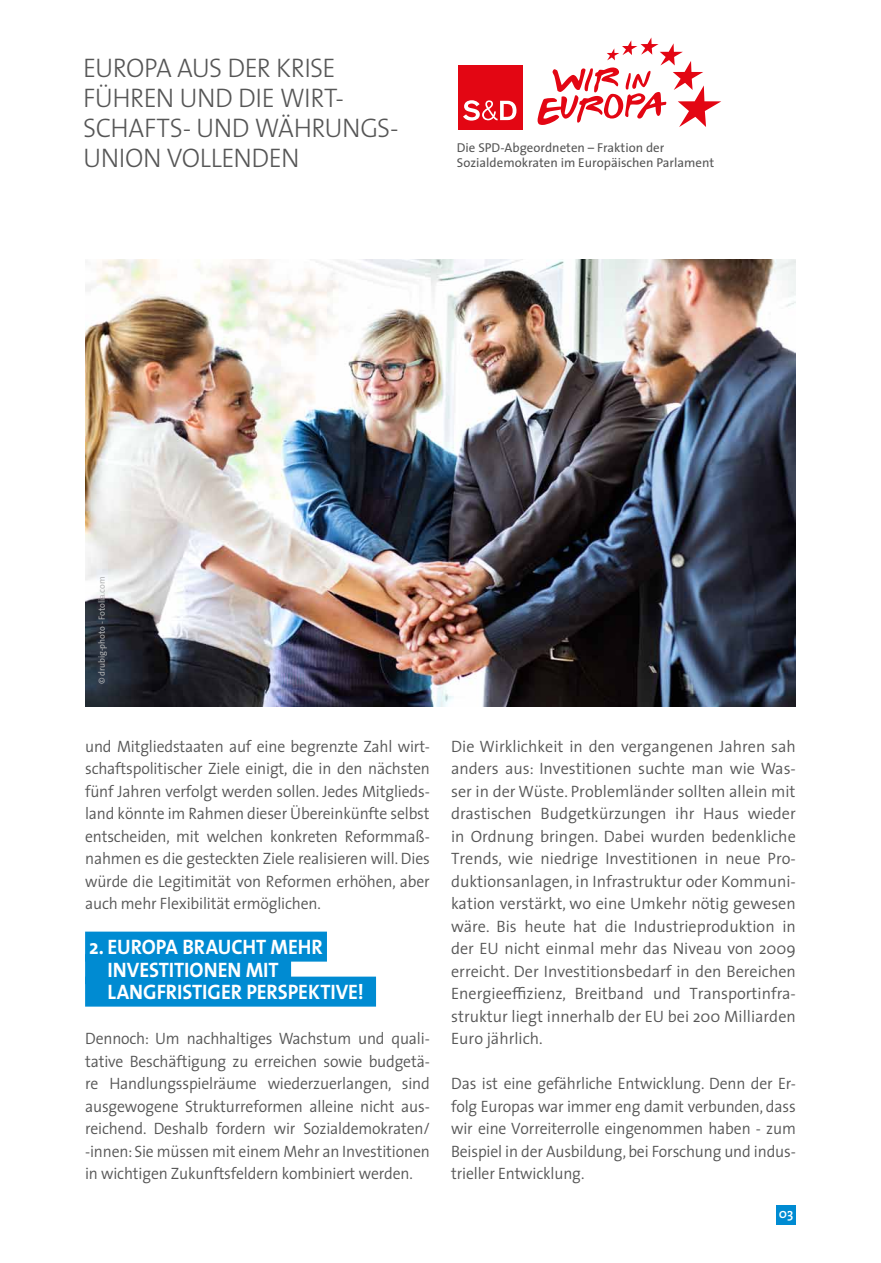
<style>
.page{position:relative;width:881px;height:1263px;background:#fff}
.page>*{position:absolute;margin:0;border:0;box-sizing:border-box;transform-origin:0 0}
.t1{font:300 27px/30px "The Sans";letter-spacing:-.02em;color:#565656;scale:.96 1}
.t2{font:700 21px/22.5px "The Sans";color:#fff;scale:.95 1}
.t3{font:300 16.5px/22.5px "The Sans";letter-spacing:-.01em;color:#565656;text-align:justify;scale:.95 1}
.t4{font:300 16.5px/22.5px "The Sans";letter-spacing:-.01em;color:#565656;text-align:justify}
.t5{font:13.8px/15px "The Sans";letter-spacing:-.025em;color:#706f6f;text-align:center}
.t6{font:600 13.65px "The Serif";color:#fff}
.t7{font:12.9px/14.9px "The Sans";color:#565656}
.t8{font:9px "The Sans";letter-spacing:-.01em;color:#b1b2b3}
</style>
<div class="page">
<div style="left:85px;top:932px;width:242px;height:30px;background:#008bd2"></div>
<div style="left:85px;top:954px;width:206px;height:30px;background:#008bd2"></div>
<div style="left:85px;top:977px;width:291px;height:30px;background:#008bd2"></div>
<img style="left:85px;top:259px;width:710px;height:447px">
<div style="left:776px;top:1205px;width:19px;height:19px;background:#008bd2"></div>
<div style="left:457px;top:65px;width:65px;height:65px;background:#e30613"></div>
<svg style="left:463px;top:100px;width:53px;height:21px"></svg>
<svg style="left:537px;top:37px;width:184px;height:90px"></svg>
<h1 class="t1" style="left:83px;top:51px;width:330px">EUROPA AUS DER KRISE<br>FÜHREN UND DIE WIRT-<br>SCHAFTS- UND WÄHRUNGS-<br>UNION VOLLENDEN</h1>
<p class="t7" style="left:456px;top:140px;width:259px">Die SPD-Abgeordneten – Fraktion der<br>Sozialdemokraten im Europäischen Parlament</p>
<p class="t5" style="left:458px;top:143px;width:254px">Die SPD-Abgeordneten – Fraktion der<br>Sozialdemokraten im Europäischen Parlament</p>
<p class="t8" style="left:94px;top:684px;width:109px;rotate:-90deg">© drubig-photo - Fotolia.com</p>
<p class="t3" style="left:85px;top:734px;width:364px">und Mitgliedstaaten auf eine begrenzte Zahl wirt&shy;schaftspolitischer Ziele einigt, die in den nächsten fünf Jahren verfolgt werden sollen. Jedes Mitglieds&shy;land könnte im Rahmen dieser Übereinkünfte selbst entscheiden, mit welchen konkreten Reformmaß&shy;nahmen es die gesteckten Ziele realisieren will. Dies würde die Legitimität von Reformen erhöhen, aber auch mehr Flexibilität ermöglichen.</p>
<p class="t2" style="left:108px;top:935px;width:271px;text-indent:-18px">2. EUROPA BRAUCHT MEHR<br>INVESTITIONEN MIT<br>LANGFRISTIGER PE RSPEKTIVE!</p>
<p class="t3" style="left:85px;top:1027px;width:364px">Dennoch: Um nachhaltiges Wachstum und quali&shy;tative Beschäftigung zu erreichen sowie budgetä&shy;re Handlungsspielräume wiederzuerlangen, sind ausgewogene Strukturreformen alleine nicht aus&shy;reichend. Deshalb fordern wir Sozialdemokraten/ -innen: Sie müssen mit einem Mehr an Investitionen in wichtigen Zukunftsfeldern kombiniert werden.</p>
<p class="t4" style="left:451px;top:734px;width:346px">Die Wirklichkeit in den vergangenen Jahren sah anders aus: Investitionen suchte man wie Was&shy;ser in der Wüste. Problemländer sollten allein mit drastischen Budgetkürzungen ihr Haus wieder in Ordnung bringen. Dabei wurden bedenkliche Trends, wie niedrige Investitionen in neue Pro&shy;duktionsanlagen, in Infrastruktur oder Kommuni&shy;kation verstärkt, wo eine Umkehr nötig gewesen wäre. Bis heute hat die Industrieproduktion in der EU nicht einmal mehr das Niveau von 2009 erreicht. Der Investitionsbedarf in den Bereichen Energieeffizienz, Breitband und Transportinfra&shy;struktur liegt innerhalb der EU bei 200 Milliarden Euro jährlich.</p>
<p class="t3" style="left:451px;top:1072px;width:364px">Das ist eine gefährliche Entwicklung. Denn der Er&shy;folg Europas war immer eng damit verbunden, dass wir eine Vorreiterrolle eingenommen haben - zum Beispiel in der Ausbildung, bei Forschung und indus&shy;trieller Entwicklung.</p>
<p class="t6" style="left:778px;top:1201px;width:16px">03</p>
</div>
